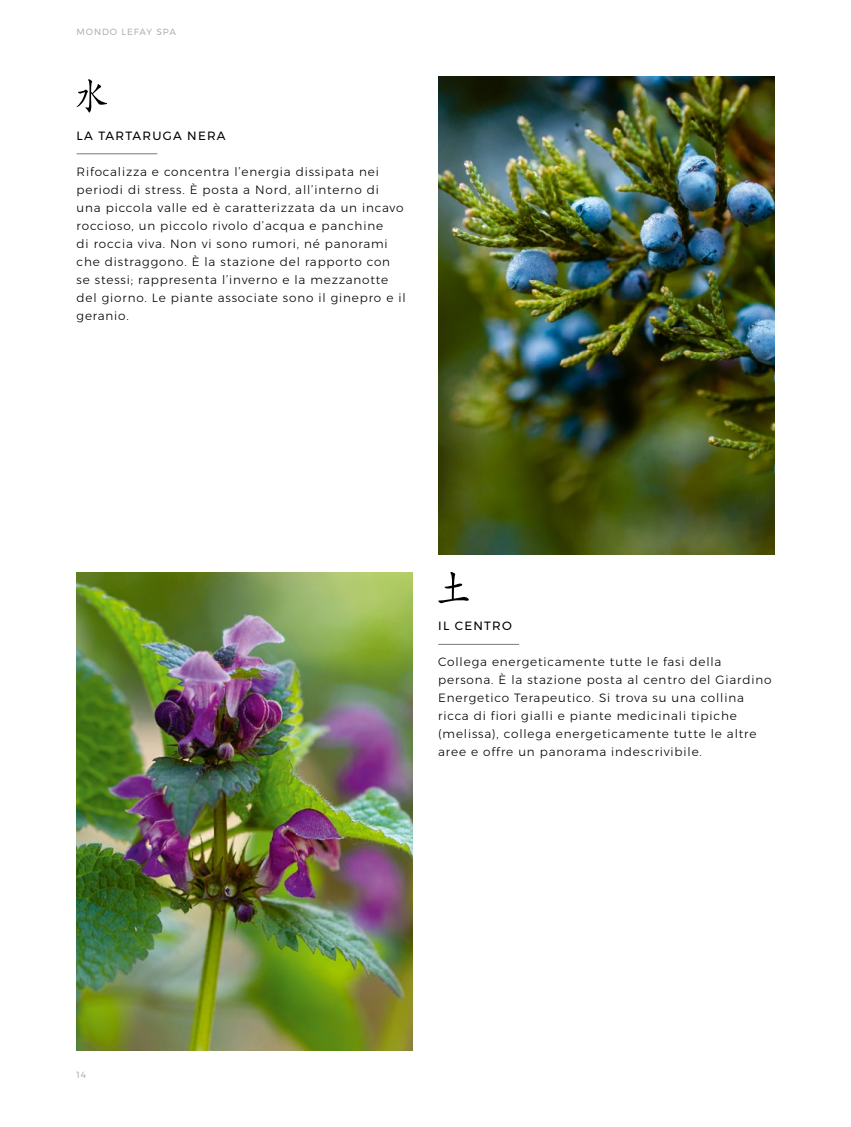
<style>
.page{position:relative;width:851px;height:1127px;background:#fff}
.page>*{position:absolute;margin:0;border:0;box-sizing:border-box;transform-origin:0 0}
.t1{font:300 12px/18px "Montserrat";letter-spacing:.07em;color:#000}
.t2{font:12px "Montserrat";letter-spacing:.1em;color:#000}
.t3{font:9px "Montserrat";letter-spacing:.1em;color:#afb1b1}
</style>
<div class="page">
<img style="left:438px;top:77px;width:336px;height:478px">
<img style="left:77px;top:572px;width:335px;height:478px">
<hr style="left:77px;top:153px;width:80px;height:1px;background:#797a7a">
<svg style="left:76px;top:79px;width:31px;height:34px"></svg>
<hr style="left:438px;top:644px;width:81px;height:1px;background:#797a7a">
<svg style="left:438px;top:572px;width:31px;height:31px"></svg>
<p class="t3" style="left:77px;top:25px;width:101px">MONDO LEFAY SPA</p>
<p class="t2" style="left:77px;top:126px;width:150px">LA TARTARUGA NERA</p>
<p class="t1" style="left:77px;top:162px;width:330px">Rifocalizza e concentra l’energia dissipata nei periodi di stress. È posta a Nord, all’interno di una piccola valle ed è caratterizzata da un incavo roccioso, un piccolo rivolo d’acqua e panchine<br>di roccia viva. Non vi sono rumori, né panorami che distraggono. È la stazione del rapporto con se stessi; rappresenta l’inverno e la mezzanotte del giorno. Le piante associate sono il ginepro e il geranio.</p>
<p class="t2" style="left:438px;top:617px;width:75px">IL CENTRO</p>
<p class="t1" style="left:438px;top:653px;width:334px">Collega energeticamente tutte le fasi della persona. È la stazione posta al centro del Giardino Energetico Terapeutico. Si trova su una collina ricca di fiori gialli e piante medicinali tipiche (melissa), collega energeticamente tutte le altre aree e offre un panorama indescrivibile.</p>
<p class="t3" style="left:77px;top:1068px;width:11px">14</p>
</div>
